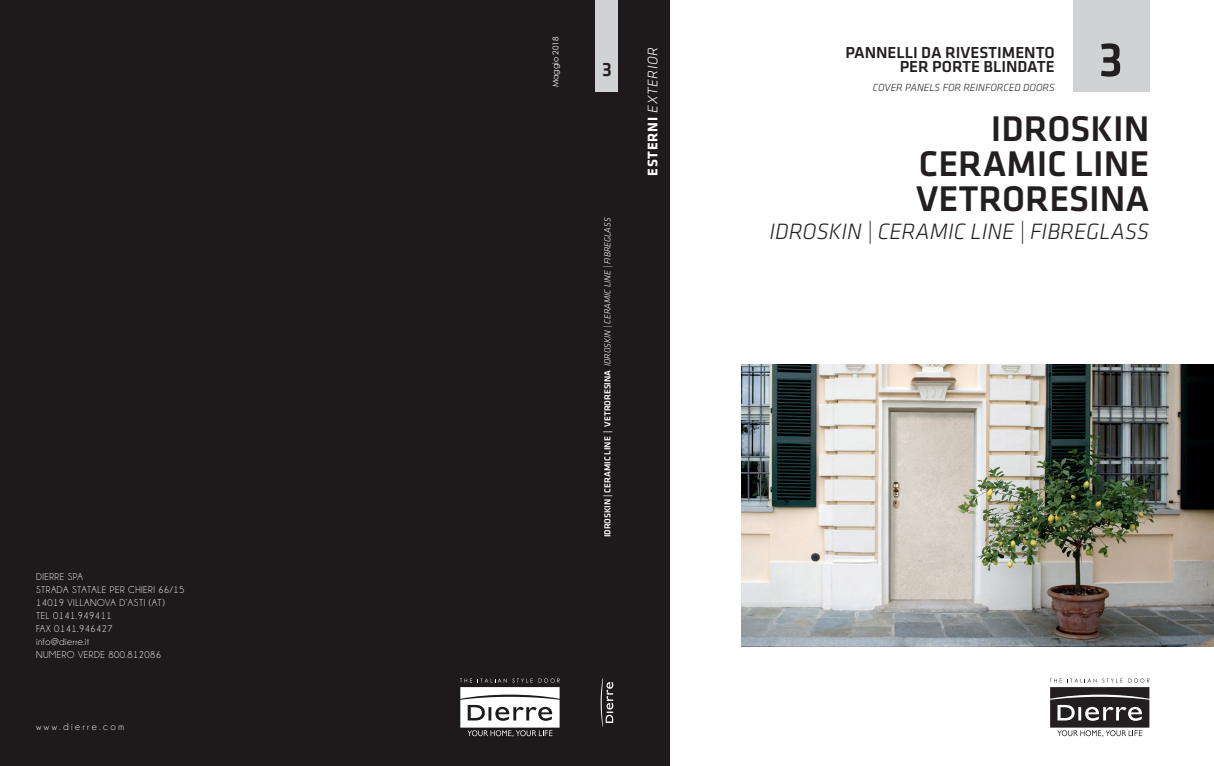
<style>
.page{position:relative;width:1214px;height:766px;background:#fff}
.page>*{position:absolute;margin:0;border:0;box-sizing:border-box;transform-origin:0 0}
.t1{font:500 50px "Klavika";color:#231f20}
.t2{font:500 37px/35px "Klavika";color:#231f20;text-align:justify}
.t3{font:italic 300 23px "Klavika";color:#231f20}
.t4{font:500 20px "Klavika";color:#231f20}
.t5{font:500 16.5px/14.3px "Klavika";color:#231f20;text-align:right}
.t6{font:italic 300 14.4px "Klavika";letter-spacing:.05em;color:#fff}
.t7{font:italic 300 10.7px "Klavika";color:#231f20}
.t8{font:10px/13px "Champagne&Limousines";letter-spacing:.05em;color:#fff}
.t9{font:500 9px "Klavika";color:#fff}
.t10{font:8px "Century Gothic";color:#fff}
.s1{font-weight:300;font-style:italic}
.s2{font-weight:700;font-style:normal}
</style>
<div class="page">
<svg style="left:1049px;top:678px;width:100px;height:58px"></svg>
<div style="left:1073px;top:0;width:76px;height:91px;background:#d1d2d4"></div>
<div style="left:0;top:0;width:669px;height:765px;background:#1e1a1b"></div>
<svg style="left:460px;top:678px;width:99px;height:58px"></svg>
<img style="left:741px;top:364px;width:472px;height:282px">
<div style="left:595px;top:0;width:23px;height:91px;background:#d1d2d4"></div>
<svg style="left:600px;top:678px;width:13px;height:48px"></svg>
<p class="t8" style="left:36px;top:570px;width:150px">DIERRE SPA<br>STRADA STATALE PER CHIERI 66/15<br>14019 VILLANOVA D’ASTI (AT)<br>TEL 0141.949411<br>FAX 0141.946427<br>info@dierre.it<br>NUMERO VERDE 800.812086</p>
<p class="t8" style="left:36px;top:720px;width:89px">w w w . d i e r r e . c o m</p>
<p class="t10" style="left:551px;top:87px;width:52px;rotate:-90deg">Maggio 2018</p>
<h3 class="t4" style="left:602px;top:56px;width:11px">3</h3>
<p class="t9" style="left:601px;top:537px;width:321px;rotate:-90deg">IDROSKIN | CERAMIC LINE | VETRORESINA <span class="s1">IDROSKIN | CERAMIC LINE | FIBREGLASS</span></p>
<h3 class="t6" style="left:644px;top:175px;width:130px;rotate:-90deg"><span class="s2">ESTERNI</span> EXTERIOR</h3>
<h3 class="t5" style="left:845px;top:45px;width:211px">PANNELLI DA RIVESTIMENTO<br>PER PORTE BLINDATE</h3>
<h1 class="t1" style="left:1098px;top:26px;width:26px">3</h1>
<p class="t7" style="left:872px;top:81px;width:183px">COVER PANELS FOR REINFORCED DOORS</p>
<h2 class="t2" style="left:916px;top:111px;width:235px;text-indent:75px">IDROSKIN CERAMIC LINE VETRORESINA</h2>
<h3 class="t3" style="left:769px;top:217px;width:381px">IDROSKIN | CERAMIC LINE | FIBREGLASS</h3>
</div>
